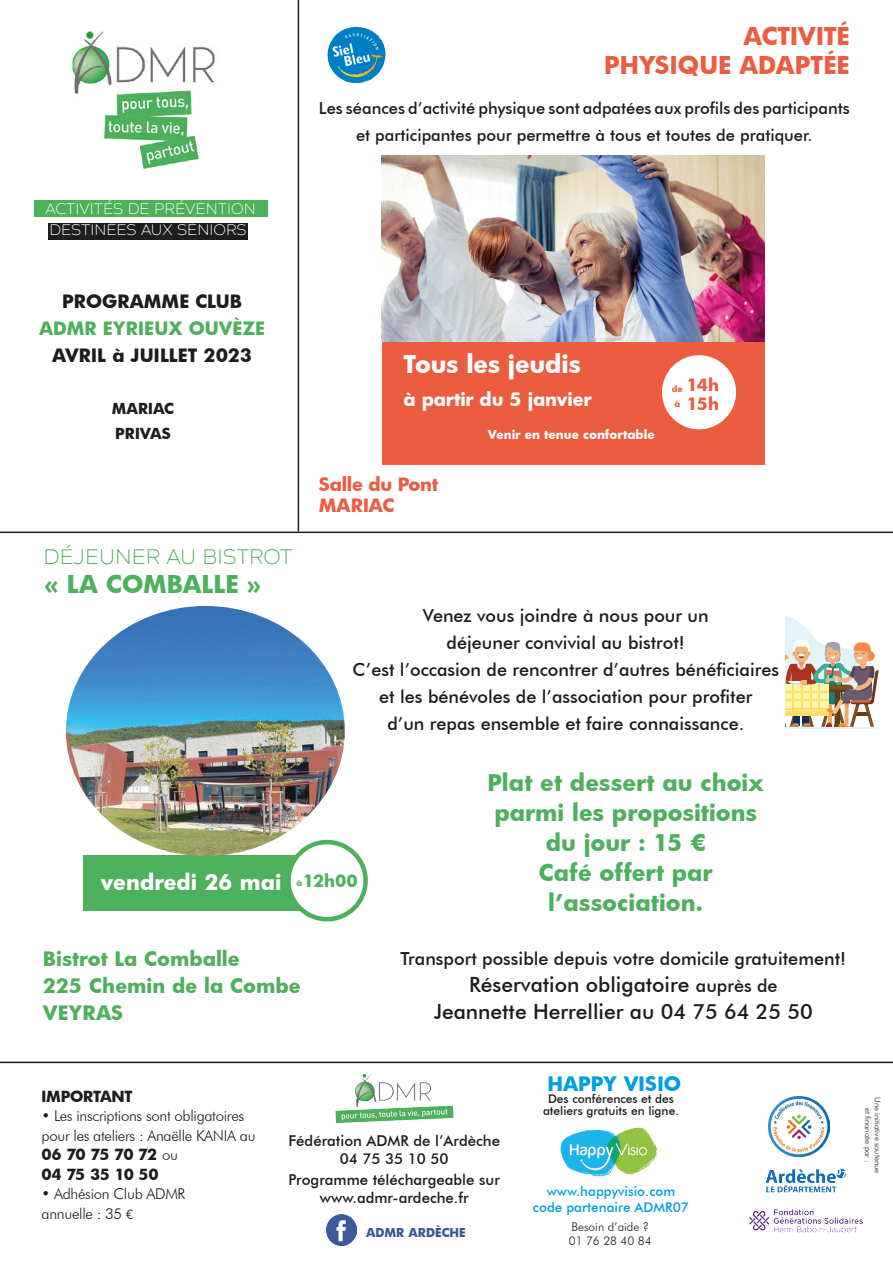
<style>
.page{position:relative;width:893px;height:1263px;background:#fff}
.page>*{position:absolute;margin:0;border:0;box-sizing:border-box;transform-origin:0 0}
.t1{font:700 24px "Futura";color:#eb5d40}
.t2{font:700 24px "Futura";letter-spacing:-.01em;color:#fff}
.t3{font:700 24px "Futura";color:#4db05c}
.t4{font:700 22.5px "Futura";color:#4db05c}
.t5{font:500 21px "Futura BT";color:#1d1d1b}
.t6{font:21px "Zing Sans Rust L Demo Base";color:#4db05c}
.t7{font:700 21px "Futura";color:#fff}
.t8{font:700 19.5px "Futura";color:#4eb05b}
.t9{font:700 19.5px "Futura";color:#009fe3}
.t10{font:500 18px "Futura BT";color:#1d1d1b}
.t11{font:700 18px "Futura";color:#1d1d1b}
.t12{font:700 18px "Futura";letter-spacing:-.015em;color:#eb5d40}
.t13{font:700 18px "Futura";letter-spacing:-.01em;color:#fff}
.t14{font:700 18px "Futura";color:#4eb05b}
.t15{font:500 16.5px/27px "Futura BT";color:#1d1d1b;text-align:center}
.t16{font:700 16.5px "Futura";letter-spacing:-.04em;color:#eb5d40}
.t17{font:700 16.5px "Futura";color:#4eb05b}
.t18{font:15.15px/21.3px "Zing Sans Rust L Demo Base";color:#fff}
.t19{font:300 15px/19.5px "Futura BT";letter-spacing:-.02em;color:#1d1d1b}
.t20{font:500 15px/18px "Futura BT";color:#1d1d1b;text-align:center}
.t21{font:700 15px "Futura";letter-spacing:-.025em;color:#1d1d1b}
.t22{font:700 14.85px "Futura";color:#1d1d1b}
.t23{font:500 13.5px "Futura BT";color:#009fe3}
.t24{font:500 12px/12px "Futura BT";color:#1d1d1b;text-align:center}
.t25{font:700 12px "Futura";color:#fff}
.t26{font:300 12px "Futura BT";color:#1d1d1b}
.t27{font:700 12px "Futura";color:#365597}
.t28{font:700 8.4px "Futura";color:#eb5d40}
.t29{font:700 8.4px "Futura";color:#4eb05b}
.t30{font:300 7.95px "Futura BT";color:#1d1d1b}
.s1{font-size:18px}
.s2{font-family:"Futura";font-weight:700}
.s3{font-family:"Calibri"}
</style>
<div class="page">
<hr style="left:298px;top:0;width:1px;height:531px;background:#1d1d1b">
<hr style="left:0;top:531px;width:893px;height:2px;background:#1d1d1b">
<hr style="left:0;top:1061px;width:893px;height:2px;background:#1d1d1b">
<div style="left:84px;top:855px;width:263px;height:55px;background:#4db05c"></div>
<div style="left:382px;top:341px;width:382px;height:123px;background:#eb5d40"></div>
<img style="left:327px;top:26px;width:59px;height:58px">
<img style="left:382px;top:155px;width:382px;height:187px">
<img style="left:72px;top:31px;width:143px;height:138px">
<div style="left:34px;top:200px;width:233px;height:16px;background:#4eb05b"></div>
<div style="left:48px;top:223px;width:200px;height:16px;background:#1d1d1b"></div>
<img style="left:335px;top:1074px;width:119px;height:49px">
<img style="left:327px;top:1215px;width:30px;height:30px">
<img style="left:765px;top:1168px;width:81px;height:25px">
<img style="left:768px;top:1096px;width:61px;height:61px">
<img style="left:749px;top:1209px;width:113px;height:24px">
<div style="left:660px;top:354px;width:78px;height:77px;background:#fff;border-radius:50%"></div>
<div style="left:659px;top:352px;width:80px;height:80px;border:3px solid #eb5d40;border-radius:50%"></div>
<div style="left:288px;top:842px;width:78px;height:77px;background:#fff;border-radius:50%"></div>
<div style="left:286px;top:840px;width:82px;height:81px;border:4px solid #4eb05b;border-radius:50%"></div>
<img style="left:66px;top:606px;width:279px;height:250px">
<img style="left:560px;top:1127px;width:98px;height:50px">
<svg style="left:786px;top:615px;width:93px;height:114px"></svg>
<p class="t18" style="left:45px;top:198px;width:212px">ACTIVITÉS DE PRÉVENTION<br>DESTINÉES AUX SÉNIORS</p>
<p class="t1" style="left:743px;top:19px;width:108px">ACTIVITÉ</p>
<p class="t1" style="left:604px;top:48px;width:247px">PHYSIQUE ADAPTÉE</p>
<p class="t15" style="left:319px;top:94px;width:532px">Les séances d’activité physique sont adpatées aux profils des participants et participantes pour permettre à tous et toutes de pratiquer.</p>
<p class="t11" style="left:62px;top:289px;width:181px">PROGRAMME CLUB</p>
<p class="t14" style="left:39px;top:316px;width:227px">ADMR EYRIEUX OUVÈZE</p>
<p class="t11" style="left:52px;top:343px;width:202px">AVRIL à JUILLET 2023</p>
<p class="t22" style="left:112px;top:398px;width:64px">MARIAC</p>
<p class="t22" style="left:115px;top:423px;width:57px">PRIVAS</p>
<p class="t6" style="left:44px;top:543px;width:251px">DÉJEUNER AU BISTROT</p>
<p class="t3" style="left:44px;top:567px;width:219px">« LA COMBALLE »</p>
<p class="t2" style="left:404px;top:347px;width:179px">Tous les jeudis</p>
<p class="t13" style="left:404px;top:386px;width:190px">à partir du 5 janvier</p>
<p class="t12" style="left:319px;top:471px;width:121px">Salle du Pont</p>
<p class="t12" style="left:319px;top:493px;width:77px">MARIAC</p>
<p class="t25" style="left:488px;top:426px;width:168px">Venir en tenue confortable</p>
<p class="t16" style="left:687px;top:373px;width:34px">14h</p>
<p class="t16" style="left:687px;top:392px;width:34px">15h</p>
<p class="t28" style="left:672px;top:383px;width:12px">de</p>
<p class="t28" style="left:674px;top:398px;width:7px">à</p>
<p class="t7" style="left:101px;top:868px;width:182px">vendredi 26 mai</p>
<p class="t10" style="left:423px;top:605px;width:287px">Venez vous joindre à nous pour un</p>
<p class="t10" style="left:447px;top:632px;width:240px">déjeuner convivial au bistrot!</p>
<p class="t10" style="left:353px;top:659px;width:428px">C’est l’occasion de rencontrer d’autres bénéficiaires</p>
<p class="t10" style="left:379px;top:686px;width:375px">et les bénévoles de l’association pour profiter</p>
<p class="t10" style="left:387px;top:713px;width:358px">d’un repas ensemble et faire connaissance.</p>
<p class="t4" style="left:487px;top:766px;width:278px">Plat et dessert au choix</p>
<p class="t4" style="left:494px;top:796px;width:264px">parmi les propositions</p>
<p class="t4" style="left:546px;top:826px;width:162px">du jour : 15 €</p>
<p class="t4" style="left:539px;top:856px;width:175px">Café offert par</p>
<p class="t4" style="left:548px;top:886px;width:157px">l’association.</p>
<p class="t29" style="left:297px;top:877px;width:7px">à</p>
<p class="t17" style="left:303px;top:869px;width:56px">12h00</p>
<p class="t8" style="left:43px;top:945px;width:198px">Bistrot La Comballe</p>
<p class="t8" style="left:43px;top:972px;width:259px">225 Chemin de la Combe</p>
<p class="t8" style="left:43px;top:999px;width:82px">VEYRAS</p>
<p class="t10" style="left:401px;top:948px;width:447px">Transport possible depuis votre domicile gratuitement!</p>
<p class="t5" style="left:469px;top:972px;width:310px">Réservation obligatoire <span class="s1">auprès de</span></p>
<p class="t5" style="left:434px;top:999px;width:381px">Jeannette Herrellier au 04 75 64 25 50</p>
<p class="t21" style="left:42px;top:1085px;width:92px">IMPORTANT</p>
<p class="t19" style="left:42px;top:1106px;width:215px">• Les inscriptions sont obligatoires pour les ateliers : Anaëlle KANIA au<br><span class="s2">06 70 75 70 72</span> ou</p>
<p class="t21" style="left:42px;top:1163px;width:119px">04 75 35 10 50</p>
<p class="t19" style="left:42px;top:1184px;width:145px">• Adhésion Club ADMR</p>
<p class="t19" style="left:42px;top:1203px;width:93px">annuelle : 35 <span class="s3">€</span></p>
<p class="t20" style="left:288px;top:1131px;width:213px">Fédération ADMR de l’Ardèche<br>04 75 35 10 50</p>
<p class="t20" style="left:289px;top:1171px;width:213px">Programme téléchargeable sur www.admr-ardeche.fr</p>
<p class="t27" style="left:366px;top:1223px;width:101px">ADMR ARDÈCHE</p>
<p class="t9" style="left:547px;top:1070px;width:135px">HAPPY VISIO</p>
<p class="t24" style="left:543px;top:1093px;width:137px">Des conférences et des ateliers gratuits en ligne.</p>
<p class="t23" style="left:547px;top:1183px;width:130px">www.happyvisio.com</p>
<p class="t23" style="left:533px;top:1199px;width:158px">code partenaire ADMR07</p>
<p class="t26" style="left:571px;top:1219px;width:79px">Besoin d’aide ?</p>
<p class="t26" style="left:569px;top:1233px;width:84px">01 76 28 40 84</p>
<p class="t30" style="left:882px;top:1097px;width:77px;rotate:90deg">Une initiative soutenue</p>
<p class="t30" style="left:873px;top:1108px;width:56px;rotate:90deg">et financée par :</p>
</div>
